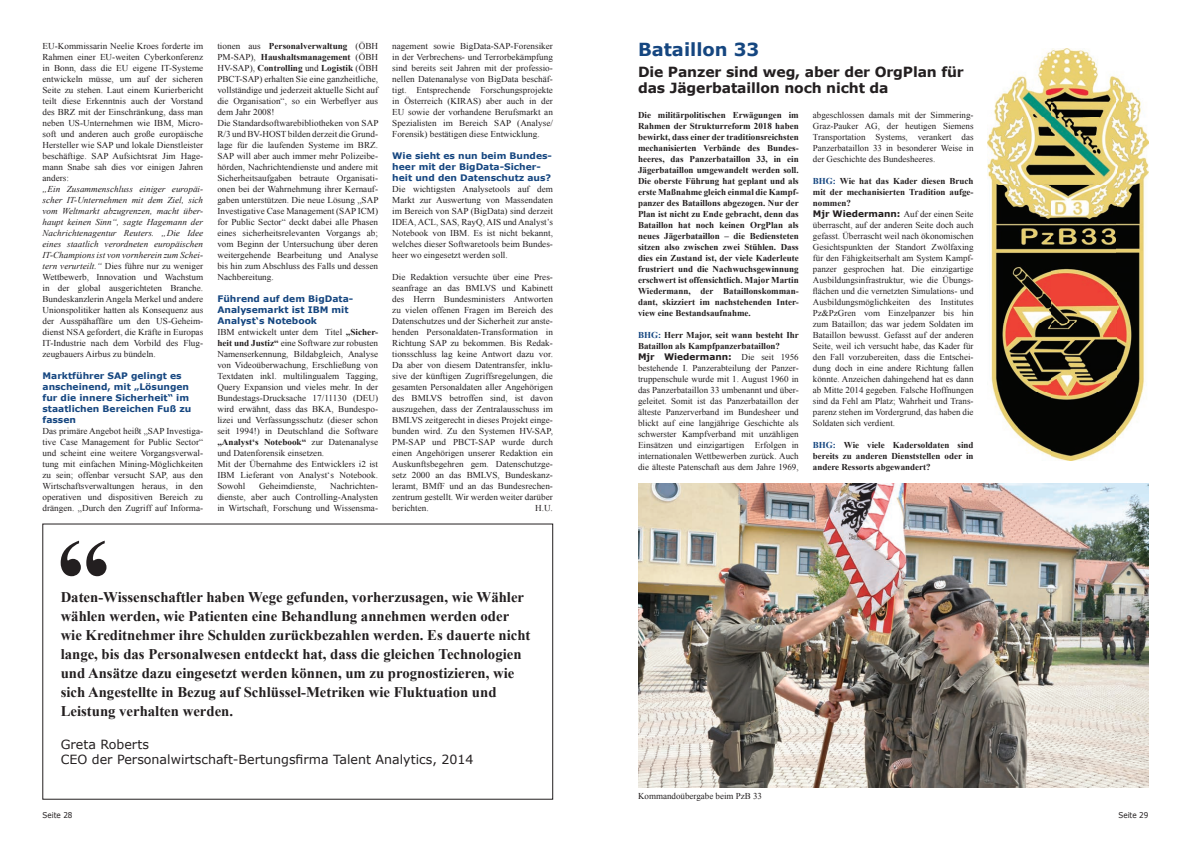
<style>
.page{position:relative;width:1191px;height:842px;background:#fff}
.page>*{position:absolute;margin:0;border:0;box-sizing:border-box;transform-origin:0 0}
.t1{font:700 18px "Verdana";color:#154680}
.t2{font:700 14.7px/19px "Times New Roman";color:#231f20}
.t3{font:700 14px/16px "Verdana";letter-spacing:-.01em;color:#231f20}
.t4{font:12.6px/15.2px "Verdana";color:#231f20}
.t5{font:9px/11px "Times New Roman";color:#231f20;text-align:justify}
.t6{font:700 9px/11px "Times New Roman";color:#231f20;text-align:justify}
.t7{font:700 9px/11px "Verdana";color:#154680}
.t8{font:700 9px "Verdana";color:#231f20}
.t9{font:8px "Verdana";color:#231f20;scale:.9 1}
.s1{font-style:italic}
.s2{font-weight:700}
.s3{color:#154680}
.s4{font-family:"Times New Roman";font-weight:400}
.s5{font-weight:700;color:#154680}
.s6{font-family:"Verdana";font-weight:700}
</style>
<div class="page">
<img style="left:638px;top:483px;width:510px;height:304px">
<img style="left:987px;top:49px;width:161px;height:412px">
<svg style="left:61px;top:541px;width:45px;height:35px"></svg>
<p class="t5" style="left:43px;top:40px;width:162px">EU-Kommissarin Neelie Kroes forderte im Rahmen einer EU-weiten Cyberkonferenz in Bonn, dass die EU eigene IT-Systeme entwickeln müsse, um auf der sicheren Seite zu stehen. Laut einem Kurierbericht teilt diese Erkenntnis auch der Vorstand des BRZ mit der Einschränkung, dass man neben US-Unternehmen wie IBM, Micro&shy;soft und anderen auch große europäische Hersteller wie SAP und lokale Dienstleister beschäftige. SAP Aufsichtsrat Jim Hage&shy;mann Snabe sah dies vor einigen Jahren anders:</p>
<p class="t5" style="left:43px;top:183px;width:162px"><span class="s1">„Ein Zusammenschluss einiger europäi&shy;scher IT-Unternehmen mit dem Ziel, sich vom Weltmarkt abzugrenzen, macht über&shy;haupt keinen Sinn“, sagte Hagemann der Nachrichtenagentur Reuters. „Die Idee eines staatlich verordneten europäischen IT-Champions ist von vornherein zum Schei&shy;tern verurteilt.“</span> Dies führe nur zu weniger Wettbewerb, Innovation und Wachstum in der global ausgerichteten Branche.<br>Bundeskanzlerin Angela Merkel und andere Unionspolitiker hatten als Konsequenz aus der Ausspähaffäre um den US-Geheim&shy;dienst NSA gefordert, die Kräfte in Europas IT-Industrie nach dem Vorbild des Flug&shy;zeugbauers Airbus zu bündeln.</p>
<p class="t7" style="left:43px;top:370px;width:150px">Marktführer sAP gelingt es anscheinend, mit „Lösungen fur die innere sicherheit“ im staatlichen Bereichen Fuß zu fassen</p>
<p class="t5" style="left:43px;top:425px;width:162px">Das primäre Angebot heißt „SAP Investiga&shy;tive Case Management for Public Sector“ und scheint eine weitere Vorgangsverwal&shy;tung mit einfachen Mining-Möglichkeiten zu sein; offenbar versucht SAP, aus den Wirtschaftsverwaltungen heraus, in den operativen und dispositiven Bereich zu drängen. „Durch den Zugriff auf Informa-</p>
<p class="t5" style="left:217px;top:40px;width:162px;text-align:left">tionen aus <span class="s2">Personalverwaltung</span> (ÖBH PM-SAP), <span class="s2">Haushaltsmanagement</span> (ÖBH HV-SAP), <span class="s2">Controlling</span> und <span class="s2">Logistik</span> (ÖBH PBCT-SAP) erhalten Sie eine ganzheitliche, vollständige und jederzeit aktuelle Sicht auf die Organisation“, so ein Werbeflyer aus dem Jahr 2008!<br>Die Standardsoftwarebibliotheken von SAP R/3 und BV-HOST bilden derzeit die Grund&shy;lage für die laufenden Systeme im BRZ.<br>SAP will aber auch immer mehr Polizeibe&shy;hörden, Nachrichtendienste und andere mit Sicherheitsaufgaben betraute Organisati&shy;onen bei der Wahrnehmung ihrer Kernauf&shy;gaben unterstützen. Die neue Lösung „SAP Investigative Case Management (SAP ICM) for Public Sector“ deckt dabei alle Phasen eines sicherheitsrelevanten Vorgangs ab; vom Beginn der Untersuchung über deren weitergehende Bearbeitung und Analyse bis hin zum Abschluss des Falls und dessen Nachbereitung.</p>
<p class="t7" style="left:217px;top:293px;width:137px">Führend auf dem BigData-<br>Analysemarkt ist IBM mit<br>Analyst‘s notebook</p>
<p class="t5" style="left:217px;top:326px;width:162px;text-align:left">IBM entwickelt unter dem Titel <span class="s2">„Sicher&shy;heit und Justiz“</span> eine Software zur robusten Namenserkennung, Bildabgleich, Analyse von Videoüberwachung, Erschließung von Textdaten inkl. multilingualem Tagging, Query Expansion und vieles mehr. In der Bundestags-Drucksache 17/11130 (DEU) wird erwähnt, dass das BKA, Bundespo&shy;lizei und Verfassungsschutz (dieser schon seit 1994!) in Deutschland die Software <span class="s2">„Analyst‘s Notebook“</span> zur Datenanalyse und Datenforensik einsetzen.<br>Mit der Übernahme des Entwicklers i2 ist IBM Lieferant von Analyst‘s Notebook.<br>Sowohl</p>
<p class="t5" style="left:217px;top:480px;width:162px;text-indent:113px">Nachrichten&shy;dienste, aber auch Controlling-Analysten in Wirtschaft, Forschung und Wissensma-</p>
<p class="t5" style="left:259px;top:480px;width:59px">Geheimdienste,</p>
<p class="t5" style="left:392px;top:40px;width:162px">nagement sowie BigData-SAP-Forensiker in der Verbrechens- und Terrorbekämpfung sind bereits seit Jahren mit der professio&shy;nellen Datenanalyse von BigData beschäf&shy;tigt. Entsprechende Forschungsprojekte in Österreich (KIRAS) aber auch in der EU sowie der vorhandene Berufsmarkt an Spezialisten im Bereich SAP (Analyse/ Forensik) bestätigen diese Entwicklung.</p>
<p class="t7" style="left:392px;top:150px;width:161px">Wie sieht es nun beim Bundes&shy;heer mit der BigData-sicher&shy;heit und den Datenschutz aus?</p>
<p class="t5" style="left:392px;top:183px;width:162px">Die wichtigsten Analysetools auf dem Markt zur Auswertung von Massendaten im Bereich von SAP (BigData) sind derzeit IDEA, ACL, SAS, RayQ, AIS und Analyst’s Notebook von IBM. Es ist nicht bekannt, welches dieser Softwaretools beim Bundes&shy;heer wo eingesetzt werden soll.</p>
<p class="t5" style="left:392px;top:271px;width:162px">Die Redaktion versuchte über eine Pres&shy;seanfrage an das BMLVS und Kabinett des Herrn Bundesministers Antworten zu vielen offenen Fragen im Bereich des Datenschutzes und der Sicherheit zur anste&shy;henden Personaldaten-Transformation in Richtung SAP zu bekommen. Bis Redak&shy;tionsschluss lag keine Antwort dazu vor.<br>Da aber von diesem Datentransfer, inklu&shy;sive der künftigen Zugriffsregelungen, die gesamten Personaldaten aller Angehörigen des BMLVS betroffen sind, ist davon auszugehen, dass der Zentralausschuss im BMLVS zeitgerecht in dieses Projekt einge&shy;bunden wird. Zu den Systemen HV-SAP, PM-SAP und PBCT-SAP wurde durch einen Angehörigen unserer Redaktion ein Auskunftsbegehren gem. Datenschutzge&shy;setz 2000 an das BMLVS, Bundeskanz&shy;leramt, BMfF und an das Bundesrechen&shy;zentrum gestellt. Wir werden weiter darüber berichten.</p>
<p class="t5" style="left:535px;top:502px;width:19px">H.U.</p>
<p class="t2" style="left:61px;top:588px;width:471px">Daten-Wissenschaftler haben Wege gefunden, vorherzusagen, wie Wähler wählen werden, wie Patienten eine Behandlung annehmen werden oder wie Kreditnehmer ihre Schulden zurückbezahlen werden. Es dauerte nicht lange, bis das Personalwesen entdeckt hat, dass die gleichen Technologien und Ansätze dazu eingesetzt werden können, um zu prognostizieren, wie sich Angestellte in Bezug auf Schlüssel-Metriken wie Fluktuation und Leistung verhalten werden.</p>
<h3 class="t4" style="left:61px;top:737px;width:414px">Greta Roberts<br>CEO der Personalwirtschaft-Bertungsfirma Talent Analytics, 2014</h3>
<h1 class="t1" style="left:638px;top:38px;width:123px">Bataillon 33</h1>
<h3 class="t3" style="left:638px;top:64px;width:327px">Die Panzer sind weg, aber der orgPlan für das Jägerbataillon noch nicht da</h3>
<p class="t6" style="left:638px;top:109px;width:162px">Die militärpolitischen Erwägungen im Rahmen der Strukturreform 2018 haben bewirkt, dass einer der traditionsreichsten mechanisierten Verbände des Bundes&shy;heeres, das Panzerbataillon 33, in ein Jägerbataillon umgewandelt werden soll.<br>Die oberste Führung hat geplant und als erste Maßnahme gleich einmal die Kampf&shy;panzer des Bataillons abgezogen. Nur der Plan ist nicht zu Ende gebracht, denn das Bataillon hat noch keinen OrgPlan als neues Jägerbataillon – die Bediensteten sitzen also zwischen zwei Stühlen. Dass dies ein Zustand ist, der viele Kaderleute frustriert und die Nachwuchsgewinnung erschwert ist offensichtlich. Major Martin Wiedermann, der Bataillonskomman&shy;dant, skizziert im nachstehenden Inter&shy;view eine Bestandsaufnahme.</p>
<p class="t6" style="left:638px;top:329px;width:162px"><span class="s3">BHG:</span> Herr Major, seit wann besteht Ihr<br>Bataillon als Kampfpanzerbataillon?</p>
<p class="t8" style="left:638px;top:351px;width:162px">Mjr Wiedermann: <span class="s4">Die seit 1956</span></p>
<p class="t5" style="left:638px;top:362px;width:162px">bestehende I. Panzerabteilung der Panzer&shy;truppenschule wurde mit 1. August 1960 in das Panzerbataillon 33 umbenannt und über&shy;geleitet. Somit ist das Panzerbataillon der älteste Panzerverband im Bundesheer und blickt auf eine langjährige Geschichte als schwerster Kampfverband mit unzähligen Einsätzen und einzigartigen Erfolgen in internationalen Wettbewerben zurück. Auch die älteste Patenschaft aus dem Jahre 1969,</p>
<p class="t5" style="left:813px;top:109px;width:162px">abgeschlossen damals mit der Simmering-Graz-Pauker AG, der heutigen Siemens Transportation Systems, verankert das Panzerbataillon 33 in besonderer Weise in der Geschichte des Bundesheeres.</p>
<p class="t5" style="left:813px;top:175px;width:162px;text-align:left"><span class="s5">BHG:</span> <span class="s2">Wie hat das Kader diesen Bruch mit der mechanisierten Tradition aufge&shy;nommen?<br></span><span class="s6">Mjr Wiedermann:</span> Auf der einen Seite überrascht, auf der anderen Seite doch auch gefasst. Überrascht weil nach ökonomischen Gesichtspunkten der Standort Zwölfaxing für den Fähigkeitserhalt am System Kampf&shy;panzer gesprochen hat. Die einzigartige Ausbildungsinfrastruktur, wie die Übungs&shy;flächen und die vernetzten Simulations- und Ausbildungsmöglichkeiten des Institutes Pz&amp;PzGren vom Einzelpanzer bis hin zum Bataillon; das war jedem Soldaten im Bataillon bewusst. Gefasst auf der anderen Seite, weil ich versucht habe, das Kader für den Fall vorzubereiten, dass die Entschei&shy;dung doch in eine andere Richtung fallen könnte. Anzeichen dahingehend hat es dann ab Mitte 2014 gegeben. Falsche Hoffnungen sind da Fehl am Platz; Wahrheit und Trans&shy;parenz stehen im Vordergrund, das haben die Soldaten sich verdient.</p>
<p class="t6" style="left:813px;top:439px;width:162px"><span class="s3">BHG:</span> Wie viele Kadersoldaten sind bereits zu anderen Dienststellen oder in andere Ressorts abgewandert?</p>
<p class="t5" style="left:638px;top:791px;width:126px">Kommandoübergabe beim PzB 33</p>
<p class="t9" style="left:43px;top:810px;width:35px">Seite 28</p>
<p class="t9" style="left:1118px;top:810px;width:35px">Seite 29</p>
</div>
